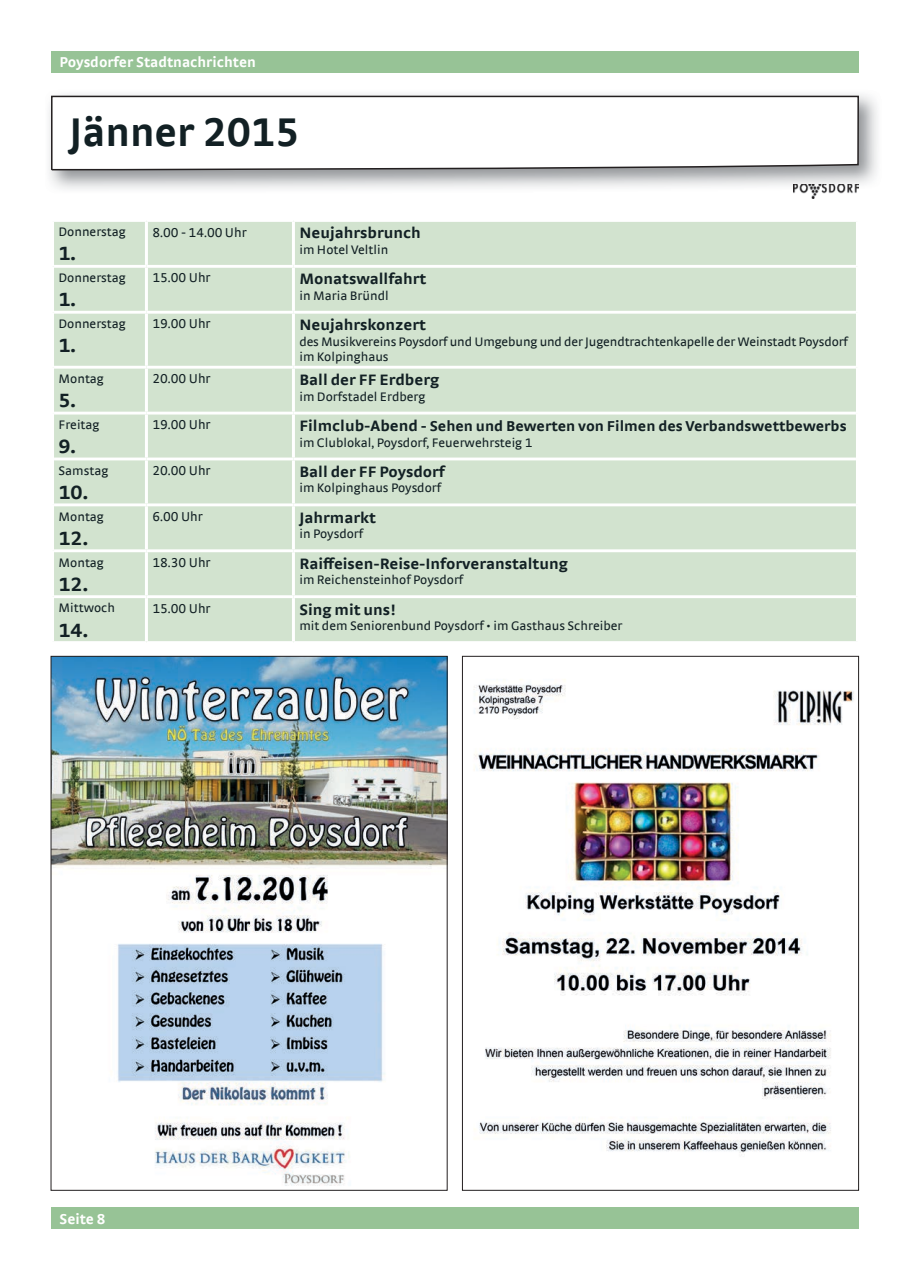
<style>
.page{position:relative;width:910px;height:1280px;background:#fff}
.page>*{position:absolute;margin:0;border:0;box-sizing:border-box;transform-origin:0 0}
.t1{font:700 42px "Strada TF";color:#122024}
.t2{font:700 20.1px "Strada TF";color:#122024;scale:1.04 1}
.t3{font:700 15.9px "Strada TF";color:#122024;scale:1.04 1}
.t4{font:700 15px "Strada TF";color:#122024;scale:1.04 1}
.t5{font:700 15px "Strada TF";color:#fff}
.t6{font:13.5px "Strada TF";color:#122024}
.t7{font:12.9px/15.6px "Strada TF";color:#122024;scale:1.04 1}
.s1{font-size:15.9px}
</style>
<div class="page">
<div style="left:51px;top:51px;width:808px;height:21px;background:#97c396"></div>
<div style="left:51px;top:1208px;width:808px;height:21px;background:#97c396"></div>
<img style="left:49px;top:94px;width:829px;height:99px">
<svg style="left:50px;top:95px;width:810px;height:76px"></svg>
<img style="left:794px;top:184px;width:65px;height:14px">
<div style="left:54px;top:222px;width:802px;height:419px;background:#d2e3cf"></div>
<hr style="left:54px;top:265px;width:92px;height:3px;background:#fff">
<hr style="left:146px;top:265px;width:147px;height:3px;background:#fff">
<hr style="left:293px;top:265px;width:563px;height:3px;background:#fff">
<hr style="left:54px;top:311px;width:92px;height:3px;background:#fff">
<hr style="left:146px;top:311px;width:147px;height:3px;background:#fff">
<hr style="left:293px;top:311px;width:563px;height:3px;background:#fff">
<hr style="left:54px;top:366px;width:92px;height:3px;background:#fff">
<hr style="left:146px;top:366px;width:147px;height:3px;background:#fff">
<hr style="left:293px;top:366px;width:563px;height:3px;background:#fff">
<hr style="left:54px;top:412px;width:92px;height:2px;background:#fff">
<hr style="left:146px;top:412px;width:147px;height:2px;background:#fff">
<hr style="left:293px;top:412px;width:563px;height:2px;background:#fff">
<hr style="left:54px;top:458px;width:92px;height:2px;background:#fff">
<hr style="left:146px;top:458px;width:147px;height:2px;background:#fff">
<hr style="left:293px;top:458px;width:563px;height:2px;background:#fff">
<hr style="left:54px;top:503px;width:92px;height:3px;background:#fff">
<hr style="left:146px;top:503px;width:147px;height:3px;background:#fff">
<hr style="left:293px;top:503px;width:563px;height:3px;background:#fff">
<hr style="left:54px;top:549px;width:92px;height:3px;background:#fff">
<hr style="left:146px;top:549px;width:147px;height:3px;background:#fff">
<hr style="left:293px;top:549px;width:563px;height:3px;background:#fff">
<hr style="left:54px;top:595px;width:92px;height:3px;background:#fff">
<hr style="left:146px;top:595px;width:147px;height:3px;background:#fff">
<hr style="left:293px;top:595px;width:563px;height:3px;background:#fff">
<hr style="left:145px;top:222px;width:3px;height:43px;background:#fff">
<hr style="left:292px;top:222px;width:3px;height:43px;background:#fff">
<hr style="left:145px;top:268px;width:3px;height:43px;background:#fff">
<hr style="left:292px;top:268px;width:3px;height:43px;background:#fff">
<hr style="left:145px;top:314px;width:3px;height:52px;background:#fff">
<hr style="left:292px;top:314px;width:3px;height:52px;background:#fff">
<hr style="left:145px;top:369px;width:3px;height:43px;background:#fff">
<hr style="left:292px;top:369px;width:3px;height:43px;background:#fff">
<hr style="left:145px;top:414px;width:3px;height:44px;background:#fff">
<hr style="left:292px;top:414px;width:3px;height:44px;background:#fff">
<hr style="left:145px;top:460px;width:3px;height:43px;background:#fff">
<hr style="left:292px;top:460px;width:3px;height:43px;background:#fff">
<hr style="left:145px;top:506px;width:3px;height:43px;background:#fff">
<hr style="left:292px;top:506px;width:3px;height:43px;background:#fff">
<hr style="left:145px;top:552px;width:3px;height:43px;background:#fff">
<hr style="left:292px;top:552px;width:3px;height:43px;background:#fff">
<hr style="left:145px;top:598px;width:3px;height:43px;background:#fff">
<hr style="left:292px;top:598px;width:3px;height:43px;background:#fff">
<img style="left:53px;top:658px;width:393px;height:528px">
<img style="left:474px;top:679px;width:380px;height:474px">
<p class="t5" style="left:60px;top:53px;width:198px">Poysdorfer Stadtnachrichten</p>
<h1 class="t1" style="left:70px;top:106px;width:231px">Jänner 2015</h1>
<p class="t7" style="left:59px;top:224px;width:66px">Donnerstag</p>
<h2 class="t2" style="left:59px;top:242px;width:18px">1.</h2>
<p class="t6" style="left:152px;top:224px;width:96px">8.00 - 14.00 Uhr</p>
<p class="t3" style="left:299px;top:223px;width:118px">Neujahrsbrunch</p>
<p class="t7" style="left:299px;top:242px;width:87px">im Hotel Veltlin</p>
<p class="t7" style="left:59px;top:270px;width:66px">Donnerstag</p>
<h2 class="t2" style="left:59px;top:287px;width:18px">1.</h2>
<p class="t6" style="left:152px;top:270px;width:60px">15.00 Uhr</p>
<p class="t3" style="left:299px;top:269px;width:124px">Monatswallfahrt</p>
<p class="t7" style="left:299px;top:287px;width:87px">in Maria Bründl</p>
<p class="t7" style="left:59px;top:316px;width:66px">Donnerstag</p>
<h2 class="t2" style="left:59px;top:333px;width:18px">1.</h2>
<p class="t6" style="left:152px;top:316px;width:60px">19.00 Uhr</p>
<p class="t3" style="left:299px;top:315px;width:123px">Neujahrskonzert</p>
<p class="t7" style="left:299px;top:333px;width:529px">des Musikvereins Poysdorf und Umgebung und der Jugendtrachtenkapelle der Weinstadt Poysdorf im Kolpinghaus</p>
<p class="t7" style="left:59px;top:371px;width:45px">Montag</p>
<h2 class="t2" style="left:59px;top:388px;width:18px">5.</h2>
<p class="t6" style="left:152px;top:371px;width:60px">20.00 Uhr</p>
<p class="t3" style="left:299px;top:370px;width:136px">Ball der FF Erdberg</p>
<p class="t7" style="left:299px;top:388px;width:123px">im Dorfstadel Erdberg</p>
<p class="t7" style="left:59px;top:416px;width:41px">Freitag</p>
<h2 class="t2" style="left:59px;top:434px;width:18px">9.</h2>
<p class="t6" style="left:152px;top:417px;width:60px">19.00 Uhr</p>
<p class="t4" style="left:299px;top:417px;width:528px"><span class="s1">Filmclub-Abend</span> - Sehen und Bewerten von Filmen des Verbandswettbewerbs</p>
<p class="t7" style="left:299px;top:434px;width:226px">im Clublokal, Poysdorf, Feuerwehrsteig 1</p>
<p class="t7" style="left:59px;top:462px;width:49px">Samstag</p>
<h2 class="t2" style="left:59px;top:480px;width:30px">10.</h2>
<p class="t6" style="left:152px;top:463px;width:60px">20.00 Uhr</p>
<p class="t3" style="left:299px;top:462px;width:141px">Ball der FF Poysdorf</p>
<p class="t7" style="left:299px;top:480px;width:138px">im Kolpinghaus Poysdorf</p>
<p class="t7" style="left:59px;top:508px;width:45px">Montag</p>
<h2 class="t2" style="left:59px;top:526px;width:30px">12.</h2>
<p class="t6" style="left:152px;top:509px;width:52px">6.00 Uhr</p>
<p class="t3" style="left:299px;top:508px;width:75px">Jahrmarkt</p>
<p class="t7" style="left:299px;top:526px;width:63px">in Poysdorf</p>
<p class="t7" style="left:59px;top:554px;width:45px">Montag</p>
<h2 class="t2" style="left:59px;top:572px;width:30px">12.</h2>
<p class="t6" style="left:152px;top:555px;width:60px">18.30 Uhr</p>
<p class="t3" style="left:299px;top:554px;width:259px">Raiffeisen-Reise-Inforveranstaltung</p>
<p class="t7" style="left:299px;top:572px;width:159px">im Reichensteinhof Poysdorf</p>
<p class="t7" style="left:59px;top:600px;width:56px">Mittwoch</p>
<h2 class="t2" style="left:59px;top:618px;width:30px">14.</h2>
<p class="t6" style="left:152px;top:601px;width:60px">15.00 Uhr</p>
<p class="t3" style="left:299px;top:600px;width:94px">Sing mit uns!</p>
<p class="t7" style="left:299px;top:618px;width:312px">mit dem Seniorenbund Poysdorf • im Gasthaus Schreiber</p>
<p class="t5" style="left:60px;top:1210px;width:48px">Seite 8</p>
</div>
